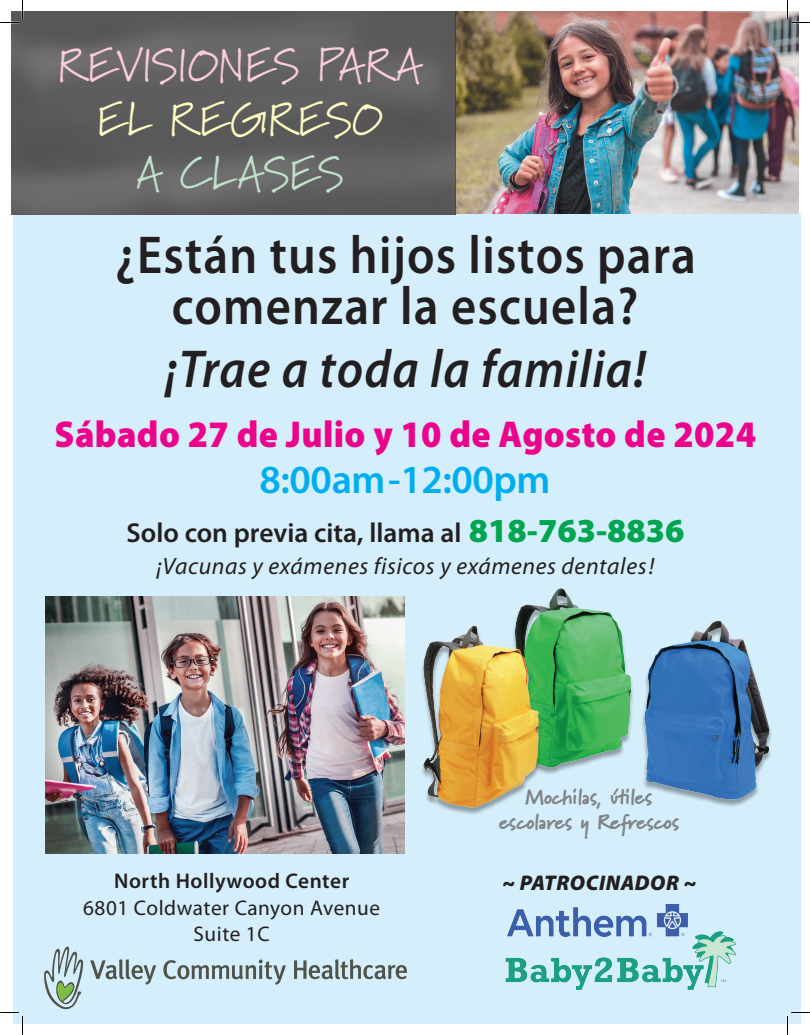
<style>
.page{position:relative;width:810px;height:1035px;background:#fff}
.page>*{position:absolute;margin:0;border:0;box-sizing:border-box;transform-origin:0 0}
.t1{font:600 53.62px/51.2px "Myriad Pro";letter-spacing:.025em;color:#231f20;text-align:center;scale:.91 1}
.t2{font:italic 600 53.62px "Myriad Pro";letter-spacing:.025em;color:#231f20;scale:.91 1}
.t3{font:46.75px "Marydale";letter-spacing:.005em;color:#f9ccdf;scale:.91 1}
.t4{font:46.75px "Marydale";letter-spacing:.035em;color:#fffac1;scale:.91 1}
.t5{font:46.75px "Marydale";letter-spacing:.01em;color:#c0e2ca;scale:.91 1}
.t6{font:600 40px "Myriad Pro";letter-spacing:-.01em;color:#00aeef}
.t7{font:900 37.5px "Myriad Pro";letter-spacing:.01em;color:#ed028c;scale:.95 1}
.t8{font:600 27.5px "Myriad Pro";color:#231f20}
.t9{font:italic 23.75px "Myriad Pro";letter-spacing:.025em;color:#231f20}
.t10{font:900 21.25px/25px "Marydale";letter-spacing:-.01em;color:#808285;text-align:center}
.t11{font:21.25px/26.2px "Myriad Pro";letter-spacing:.025em;color:#231f20;text-align:center}
.t12{font:600 21.25px "Myriad Pro";letter-spacing:.025em;color:#231f20}
.t13{font:italic 900 21.25px "Myriad Pro";letter-spacing:.025em;color:#231f20}
.s1{font-weight:900;font-size:33.75px;color:#00a54f}
</style>
<div class="page">
<div style="left:14px;top:214px;width:787px;height:810px;background:#d4effb"></div>
<img style="left:11px;top:11px;width:788px;height:203px">
<img style="left:46px;top:596px;width:359px;height:258px">
<svg style="left:90px;top:959px;width:66px;height:26px"></svg>
<svg style="left:163px;top:960px;width:123px;height:25px"></svg>
<svg style="left:294px;top:959px;width:113px;height:20px"></svg>
<svg style="left:44px;top:947px;width:39px;height:62px"></svg>
<img style="left:505px;top:931px;width:232px;height:59px">
<img style="left:505px;top:904px;width:186px;height:36px">
<img style="left:520px;top:588px;width:113px;height:186px">
<img style="left:642px;top:620px;width:130px;height:187px">
<img style="left:422px;top:610px;width:122px;height:204px">
<svg style="left:0;top:0;width:23px;height:23px"></svg>
<svg style="left:0;top:1012px;width:23px;height:23px"></svg>
<svg style="left:787px;top:0;width:23px;height:23px"></svg>
<svg style="left:787px;top:1012px;width:23px;height:23px"></svg>
<p class="t3" style="left:58px;top:38px;width:401px">REVISIONES PARA</p>
<p class="t4" style="left:98px;top:91px;width:314px">EL REGRESO</p>
<p class="t5" style="left:136px;top:145px;width:230px">A CLASES</p>
<p class="t1" style="left:115px;top:230px;width:640px">¿Están tus hijos listos para comenzar la escuela?</p>
<p class="t2" style="left:165px;top:339px;width:529px">¡Trae a toda la familia!</p>
<p class="t7" style="left:54px;top:413px;width:740px">Sábado 27 de Julio y 10 de Agosto de 2024</p>
<p class="t6" style="left:260px;top:457px;width:292px">8:00am-12:00pm</p>
<p class="t8" style="left:126px;top:517px;width:560px">Solo con previa cita, llama al <span class="s1">818-763-8836</span></p>
<p class="t9" style="left:156px;top:553px;width:500px">¡Vacunas y exámenes fisicos y exámenes dentales!</p>
<p class="t12" style="left:114px;top:870px;width:237px">North Hollywood Center</p>
<p class="t11" style="left:83px;top:895px;width:298px">6801 Coldwater Canyon Avenue<br>Suite 1C</p>
<p class="t10" style="left:499px;top:784px;width:182px">Mochilas, útiles escolares y Refrescos</p>
<p class="t13" style="left:502px;top:871px;width:196px">~ PATROCINADOR ~</p>
</div>
